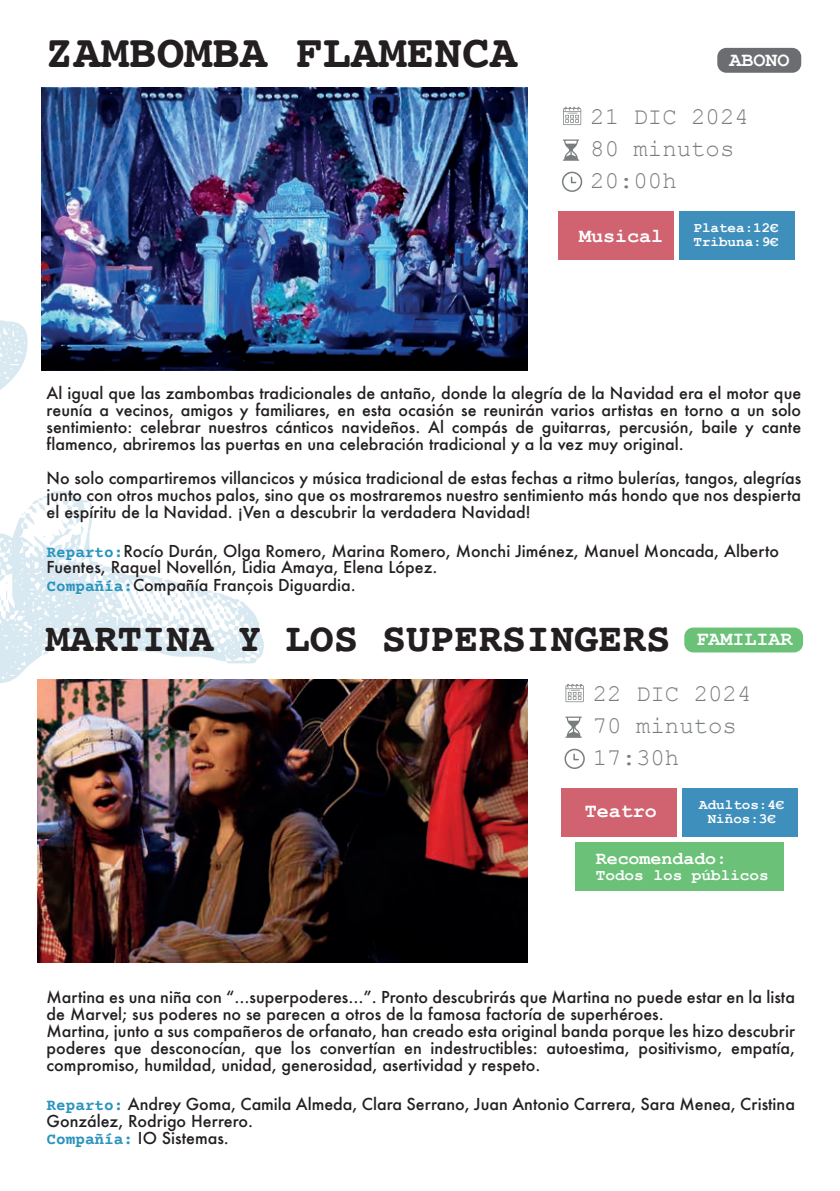
<style>
.page{position:relative;width:840px;height:1191px;background:#fff}
.page>*{position:absolute;margin:0;border:0;box-sizing:border-box;transform-origin:0 0}
.t1{font:700 46.2px "Courier";color:#231f20}
.t2{font:700 40px "Courier";color:#231f20}
.t3{font:24px/32px "Courier New";color:#797d7e}
.t4{font:700 20px "Courier New";color:#fff}
.t5{font:700 18.2px "Courier New";color:#fff}
.t6{font:500 16px/17px "Futura";color:#231f20}
.t7{font:700 16px "Courier New";color:#fff}
.t8{font:700 14.2px/14.2px "Courier New";color:#fff;text-align:center}
.s1{font-family:"Courier Prime";font-weight:700;color:#2a94bd}
</style>
<div class="page">
<svg style="left:0;top:308px;width:264px;height:473px"></svg>
<svg style="left:95px;top:575px;width:8px;height:9px"></svg>
<svg style="left:0;top:591px;width:7px;height:21px"></svg>
<svg style="left:3px;top:553px;width:7px;height:4px"></svg>
<svg style="left:96px;top:563px;width:7px;height:5px"></svg>
<svg style="left:21px;top:489px;width:68px;height:68px"></svg>
<svg style="left:121px;top:579px;width:118px;height:51px"></svg>
<img style="left:42px;top:88px;width:485px;height:282px">
<svg style="left:565px;top:684px;width:18px;height:18px"></svg>
<svg style="left:564px;top:748px;width:20px;height:21px"></svg>
<svg style="left:565px;top:716px;width:16px;height:22px"></svg>
<div style="left:560px;top:788px;width:116px;height:48px;background:#d1626f"></div>
<div style="left:681px;top:788px;width:116px;height:48px;background:#3f8fbd"></div>
<svg style="left:563px;top:107px;width:18px;height:18px"></svg>
<svg style="left:562px;top:172px;width:20px;height:20px"></svg>
<svg style="left:563px;top:139px;width:16px;height:22px"></svg>
<div style="left:717px;top:48px;width:83px;height:25px;background:#6c6d70;border-radius:9px"></div>
<div style="left:558px;top:211px;width:115px;height:48px;background:#d1626f"></div>
<div style="left:679px;top:211px;width:115px;height:48px;background:#3f8fbd"></div>
<img style="left:38px;top:680px;width:489px;height:283px">
<div style="left:684px;top:627px;width:118px;height:25px;background:#6ac177;border-radius:9px"></div>
<div style="left:575px;top:842px;width:208px;height:48px;background:#6ac177"></div>
<h1 class="t1" style="left:46px;top:15px;width:473px">ZAMBOMBA FLAMENCA</h1>
<p class="t4" style="left:729px;top:47px;width:61px">ABONO</p>
<h3 class="t3" style="left:590px;top:100px;width:160px">21 DIC 2024<br>80 minutos<br>20:00h</h3>
<p class="t4" style="left:579px;top:224px;width:85px">Musical</p>
<p class="t8" style="left:693px;top:220px;width:87px;text-align:left">Platea:12€<br>Tribuna:9€</p>
<p class="t6" style="left:47px;top:384px;width:755px;text-align:justify">Al igual que las zambombas tradicionales de antaño, donde la alegría de la Navidad era el motor que reunía a vecinos, amigos y familiares, en esta ocasión se reunirán varios artistas en torno a un solo sentimiento: celebrar nuestros cánticos navideños. Al compás de guitarras, percusión, baile y cante flamenco, abriremos las puertas en una celebración tradicional y a la vez muy original.</p>
<p class="t6" style="left:47px;top:469px;width:755px;text-align:justify">No solo compartiremos villancicos y música tradicional de estas fechas a ritmo bulerías, tangos, alegrías junto con otros muchos palos, sino que os mostraremos nuestro sentimiento más hondo que nos despierta el espíritu de la Navidad. ¡Ven a descubrir la verdadera Navidad!</p>
<p class="t6" style="left:47px;top:543px;width:733px;line-height:16px"><span class="s1">Reparto:</span>Rocío Durán, Olga Romero, Marina Romero, Monchi Jiménez, Manuel Moncada, Alberto<br>Fuentes, Raquel Novellón, Lidia Amaya, Elena López.</p>
<p class="t6" style="left:47px;top:576px;width:310px"><span class="s1">Compañía:</span>Compañía François Diguardia.</p>
<h2 class="t2" style="left:46px;top:606px;width:626px">MARTINA Y LOS SUPERSINGERS</h2>
<p class="t4" style="left:696px;top:627px;width:97px">FAMILIAR</p>
<h3 class="t3" style="left:592px;top:676px;width:160px">22 DIC 2024<br>70 minutos<br>17:30h</h3>
<p class="t8" style="left:698px;top:797px;width:87px">Adultos:4€<br>Niños:3€</p>
<p class="t5" style="left:595px;top:847px;width:133px">Recomendado:</p>
<p class="t7" style="left:595px;top:865px;width:174px">Todos los públicos</p>
<p class="t4" style="left:584px;top:798px;width:73px">Teatro</p>
<p class="t6" style="left:47px;top:988px;width:749px">Martina es una niña con “…superpoderes…”. Pronto descubrirás que Martina no puede estar en la lista de Marvel; sus poderes no se parecen a otros de la famosa factoría de superhéroes.<br>Martina, junto a sus compañeros de orfanato, han creado esta original banda porque les hizo descubrir poderes que desconocían, que los convertían en indestructibles: autoestima, positivismo, empatía, compromiso, humildad, unidad, generosidad, asertividad y respeto.</p>
<p class="t6" style="left:47px;top:1095px;width:749px"><span class="s1">Reparto:</span> Andrey Goma, Camila Almeda, Clara Serrano, Juan Antonio Carrera, Sara Menea, Cristina<br>González, Rodrigo Herrero.<br><span class="s1">Compañía:</span> IO Sistemas.</p>
</div>
